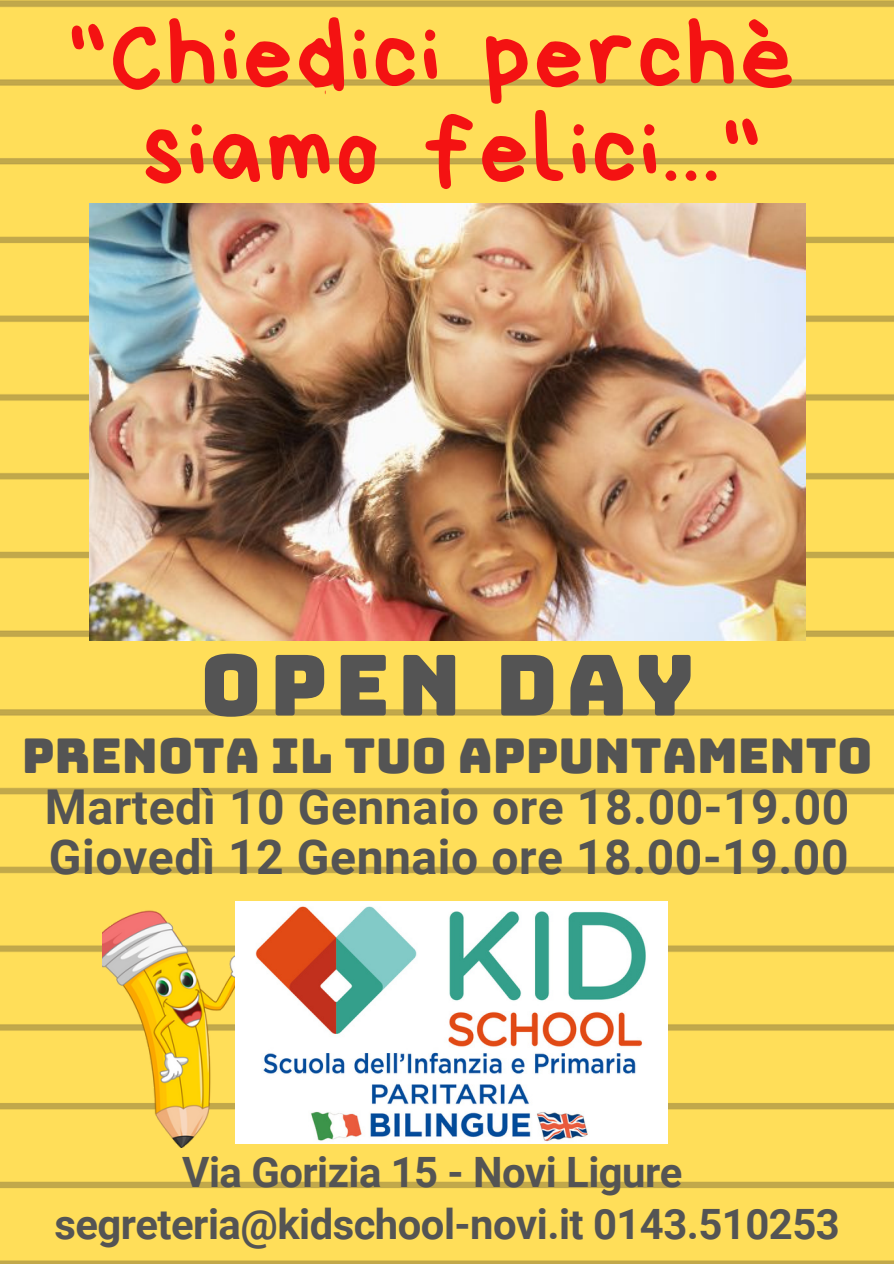
<style>
.page{position:relative;width:894px;height:1264px;background:#fff}
.page>*{position:absolute;margin:0;border:0;box-sizing:border-box;transform-origin:0 0}
.t1{font:97.5px/94.7px "Bryndan Write";letter-spacing:.035em;color:#f41212;text-align:center}
.t2{font:84px "Bungee";letter-spacing:.09em;color:#545454}
.t3{font:700 48px "Roboto";letter-spacing:.01em;color:#545454}
.t4{font:48px "Bungee";color:#545454}
.t5{font:700 41.85px/51.4px "Roboto";letter-spacing:-.015em;color:#545454}
</style>
<div class="page">
<img style="left:0;top:0;width:893px;height:1263px">
<img style="left:102px;top:905px;width:223px;height:242px">
<img style="left:235px;top:901px;width:432px;height:242px">
<img style="left:89px;top:203px;width:715px;height:437px">
<h1 class="t1" style="left:69px;top:9px;width:727px">"Chiedici perchè siamo felici..."</h1>
<h2 class="t2" style="left:200px;top:643px;width:495px">OPEN DAY</h2>
<p class="t4" style="left:22px;top:732px;width:851px">PRENOTA IL TUO APPUNTAMENTO</p>
<p class="t3" style="left:45px;top:779px;width:805px">Martedì 10 Gennaio ore 18.00-19.00</p>
<p class="t3" style="left:49px;top:829px;width:801px">Giovedì 12 Gennaio ore 18.00-19.00</p>
<p class="t5" style="left:54px;top:1146px;width:786px;text-indent:128px">Via Gorizia 15 - Novi Ligure segreteria@kidschool-novi.it 0143.510253</p>
</div>
